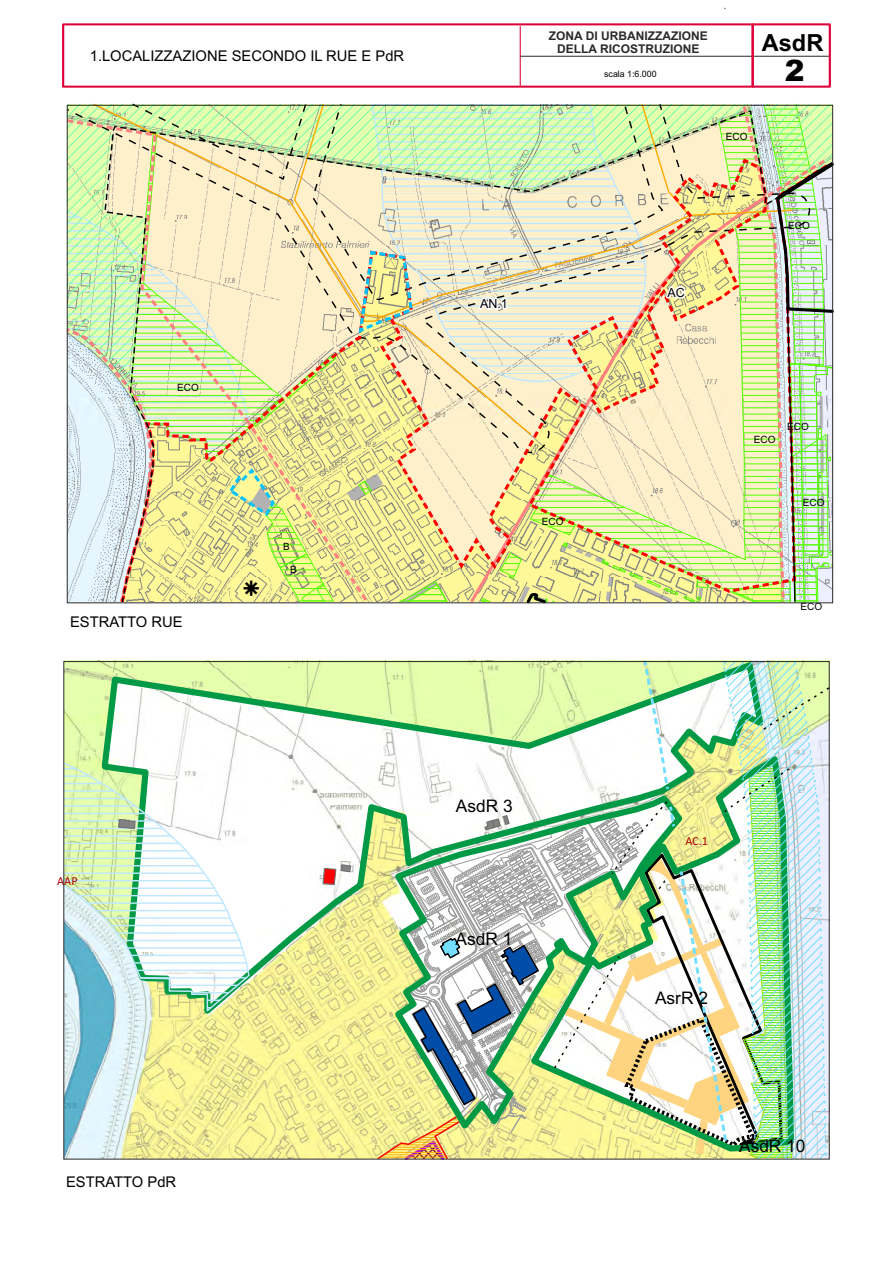
<style>
.page{position:relative;width:893px;height:1263px;background:#fff}
.page>*{position:absolute;margin:0;border:0;box-sizing:border-box;transform-origin:0 0}
.t1{font:900 29.55px "Arial";color:#000}
.t2{font:700 23.55px "Arial";color:#000}
.t3{font:22.35px "ESRI Default Marker";color:#000}
.t4{font:17.4px "Arial";color:#000}
.t5{font:14.7px "Arial";color:#000}
.t6{font:12.6px "Arial";color:#000}
.t7{font:12.3px "Calibri";color:#a80000}
.t8{font:700 12px/13.4px "Arial";color:#2b2929;text-align:center}
.t9{font:10.05px "Arial";color:#000}
.t10{font:8.85px "Arial";color:#000}
</style>
<div class="page">
<div style="left:62px;top:23px;width:692px;height:65px;border:2px solid #de0038"></div>
<hr style="left:520px;top:26px;width:1px;height:61px;background:#de0038">
<hr style="left:520px;top:56px;width:310px;height:1px;background:#2b2929">
<div style="left:752px;top:23px;width:79px;height:65px;border:2px solid #de0038"></div>
<img style="left:65px;top:663px;width:311px;height:494px">
<svg style="left:98px;top:660px;width:278px;height:359px"></svg>
<svg style="left:65px;top:761px;width:185px;height:253px"></svg>
<svg style="left:118px;top:819px;width:18px;height:10px"></svg>
<svg style="left:322px;top:864px;width:29px;height:21px"></svg>
<img style="left:376px;top:660px;width:454px;height:500px">
<svg style="left:66px;top:103px;width:768px;height:501px;background:#e4e1b2"></svg>
<p class="t5" style="left:90px;top:50px;width:316px">1.LOCALIZZAZIONE SECONDO IL RUE E PdR</p>
<p class="t9" style="left:177px;top:384px;width:23px">ECO</p>
<p class="t5" style="left:70px;top:617px;width:114px">ESTRATTO RUE</p>
<h3 class="t3" style="left:244px;top:580px;width:17px">k</h3>
<p class="t9" style="left:283px;top:542px;width:8px">B</p>
<p class="t9" style="left:290px;top:566px;width:8px">B</p>
<p class="t6" style="left:480px;top:299px;width:29px">AN.1</p>
<p class="t8" style="left:549px;top:30px;width:160px">ZONA DI URBANIZZAZIONE<br>DELLA RICOSTRUZIONE</p>
<p class="t10" style="left:604px;top:71px;width:54px">scala 1:6.000</p>
<h2 class="t2" style="left:762px;top:34px;width:63px">AsdR</h2>
<h1 class="t1" style="left:785px;top:60px;width:21px">2</h1>
<p class="t9" style="left:726px;top:132px;width:23px">ECO</p>
<p class="t6" style="left:667px;top:288px;width:19px">AC</p>
<p class="t9" style="left:788px;top:222px;width:23px">ECO</p>
<p class="t9" style="left:542px;top:517px;width:23px">ECO</p>
<p class="t9" style="left:754px;top:436px;width:23px">ECO</p>
<p class="t9" style="left:787px;top:423px;width:23px">ECO</p>
<p class="t9" style="left:803px;top:499px;width:23px">ECO</p>
<p class="t9" style="left:801px;top:602px;width:23px">ECO</p>
<p class="t7" style="left:57px;top:875px;width:22px">AAP</p>
<p class="t5" style="left:66px;top:1177px;width:112px">ESTRATTO PdR</p>
<p class="t4" style="left:456px;top:799px;width:58px">AsdR 3</p>
<p class="t4" style="left:455px;top:932px;width:58px">AsdR 1</p>
<p class="t7" style="left:685px;top:836px;width:24px">AC.1</p>
<p class="t4" style="left:655px;top:991px;width:54px">AsrR 2</p>
<p class="t4" style="left:739px;top:1139px;width:68px">AsdR 10</p>
</div>
